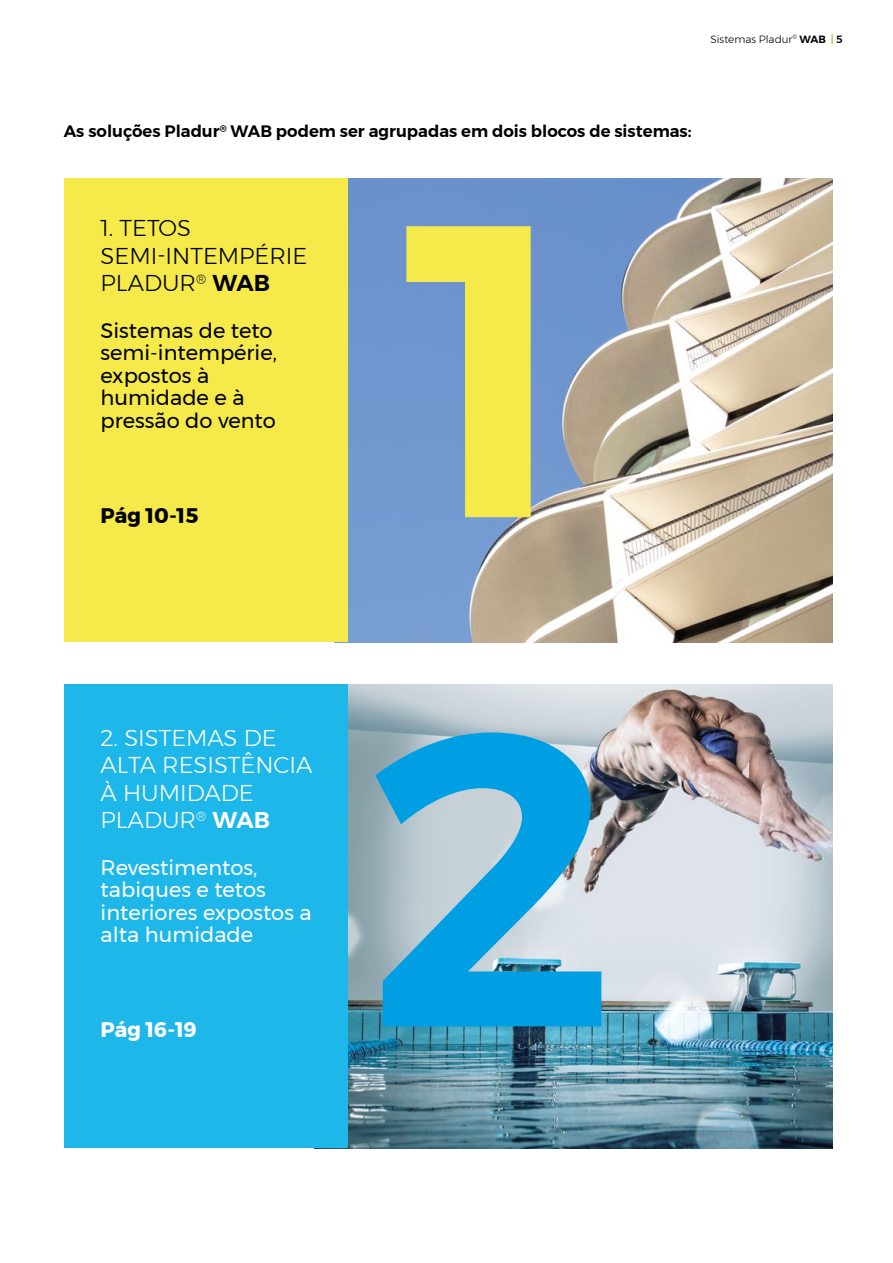
<style>
.page{position:relative;width:893px;height:1263px;background:#fff}
.page>*{position:absolute;margin:0;border:0;box-sizing:border-box;transform-origin:0 0}
.t1{font:600 415.65px "Montserrat";color:#f6e94a}
.t2{font:600 415.65px "Montserrat";color:#009fe3}
.t3{font:300 22.8px/27.5px "Montserrat";color:#fff}
.t4{font:300 22.8px/27.5px "Montserrat";color:#000}
.t5{font:21px/22.5px "Montserrat";color:#000}
.t6{font:21px/22.5px "Montserrat";color:#fff}
.t7{font:700 21px "Montserrat";color:#000}
.t8{font:700 21px "Montserrat";color:#fff}
.t9{font:600 16.5px "Montserrat";color:#000}
.t10{font:300 10.5px "Montserrat";color:#000}
.s1{font-weight:600}
.s2{font-weight:500;color:#89bd24}
.s3{font-weight:500}
</style>
<div class="page">
<img style="left:347px;top:179px;width:485px;height:463px">
<img style="left:347px;top:684px;width:485px;height:464px">
<div style="left:64px;top:179px;width:283px;height:463px;background:#f6e94a"></div>
<div style="left:64px;top:684px;width:283px;height:464px;background:#1db7e9"></div>
<p class="t10" style="left:710px;top:31px;width:134px">Sistemas Pladur<sup>®</sup> <span class="s1">WAB</span> <span class="s2">|</span> <span class="s3">5</span></p>
<p class="t9" style="left:64px;top:118px;width:629px">As soluções Pladur<sup>®</sup> WAB podem ser agrupadas em dois blocos de sistemas:</p>
<p class="t4" style="left:101px;top:214px;width:208px">1. TETOS<br>SEMI-INTEMPÉRIE<br>PLADUR<sup>®</sup> <span class="s1">WAB</span></p>
<p class="t5" style="left:101px;top:319px;width:178px">Sistemas de teto semi-intempérie, expostos à humidade e à pressão do vento</p>
<p class="t7" style="left:101px;top:498px;width:99px">Pág 10-15</p>
<h1 class="t1" style="left:409px;top:40px;width:165px">1</h1>
<p class="t3" style="left:101px;top:724px;width:213px">2. SISTEMAS DE<br>ALTA RESISTÊNCIA<br>À HUMIDADE<br>PLADUR<sup>®</sup> <span class="s1">WAB</span></p>
<p class="t6" style="left:101px;top:856px;width:213px">Revestimentos, tabiques e tetos interiores expostos a alta humidade</p>
<p class="t8" style="left:101px;top:1013px;width:98px">Pág 16-19</p>
<h1 class="t2" style="left:367px;top:550px;width:250px">2</h1>
</div>
